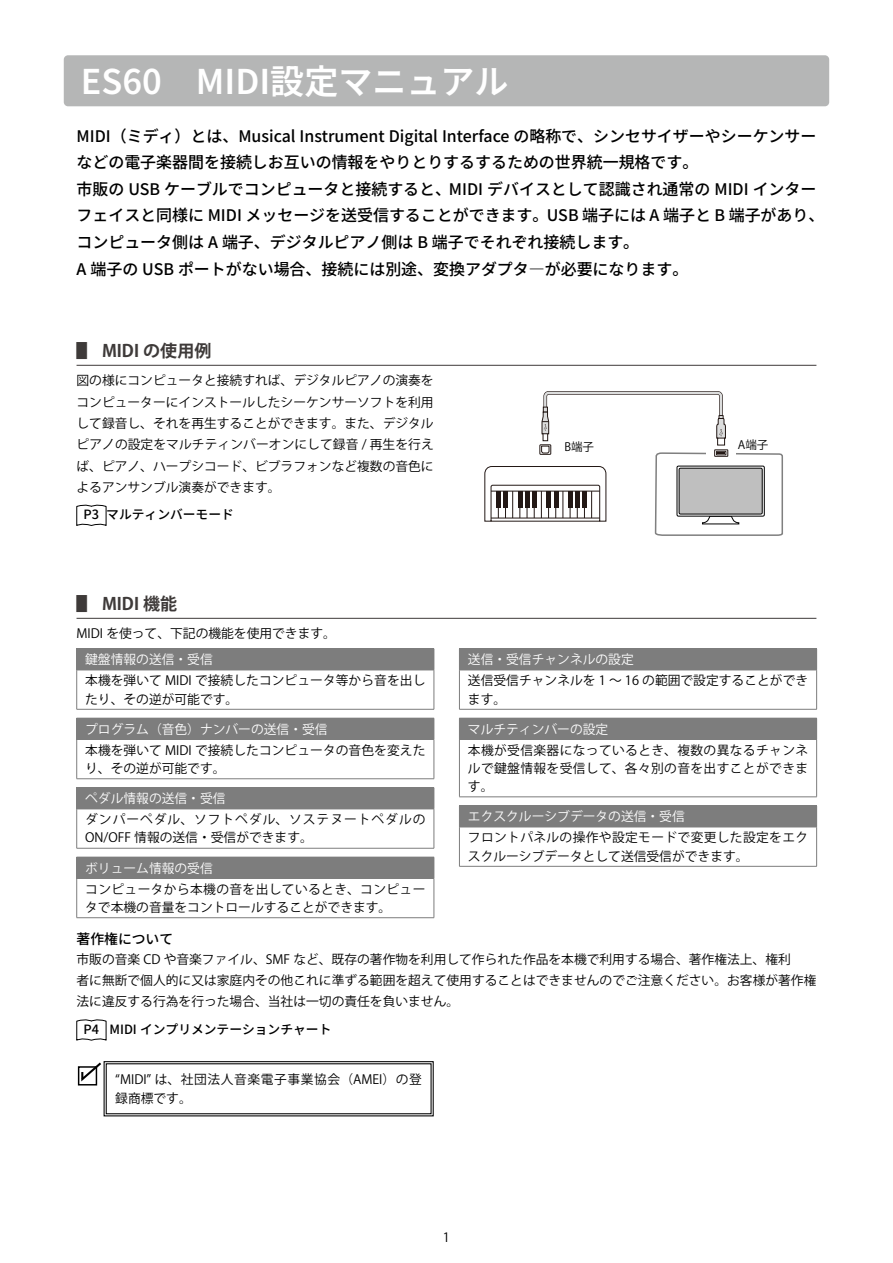
<style>
.page{position:relative;width:893px;height:1263px;background:#fff}
.page>*{position:absolute;margin:0;border:0;box-sizing:border-box;transform-origin:0 0}
.t1{font:600 34.05px "Noto Sans JP";color:#fff}
.t2{font:700 16.95px "Koz Go Pr 6 N";color:#3e3a39}
.t3{font:500 15.9px/26.5px "Noto Sans JP";color:#000}
.t4{font:500 13.8px "Noto Sans JP";color:#000}
.t5{font:12.75px/21.3px "Koz Go Pr 6 N";color:#000}
.t6{font:12.75px "Koz Go Pr 6 N";color:#fff}
.t7{font:12.75px/18.1px "Koz Go Pr 6 N";letter-spacing:.03em;color:#000}
.t8{font:12.75px/18.1px "Koz Go Pr 6 N";letter-spacing:.025em;color:#000}
.t9{font:12.75px/18.1px "Koz Go Pr 6 N";letter-spacing:.075em;color:#000}
.t10{font:12.75px/19.2px "Koz Go Pr 6 N";letter-spacing:.045em;color:#000}
.t11{font:500 12.75px "Noto Sans JP";color:#000}
.t12{font:11.55px "Koz Go Pr 6 N";color:#000}
.s1{font-weight:400}
</style>
<div class="page">
<div style="left:64px;top:55px;width:765px;height:51px;background:#b5b6b6;border-radius:4px"></div>
<hr style="left:77px;top:365px;width:739px;height:1px;background:#3e3a39">
<hr style="left:77px;top:618px;width:739px;height:1px;background:#3e3a39">
<svg style="left:77px;top:504px;width:29px;height:22px"></svg>
<div style="left:77px;top:649px;width:357px;height:21px;background:#7d7d7d"></div>
<svg style="left:434px;top:649px;width:1px;height:21px"></svg>
<hr style="left:76px;top:670px;width:1px;height:39px;background:#7d7d7d">
<hr style="left:434px;top:670px;width:1px;height:39px;background:#7d7d7d">
<hr style="left:77px;top:709px;width:357px;height:1px;background:#7d7d7d">
<hr style="left:77px;top:648px;width:357px;height:1px;background:#7d7d7d">
<svg style="left:76px;top:649px;width:1px;height:21px"></svg>
<hr style="left:77px;top:670px;width:357px;height:1px;background:#7d7d7d">
<div style="left:77px;top:718px;width:357px;height:21px;background:#7d7d7d"></div>
<svg style="left:434px;top:718px;width:1px;height:21px"></svg>
<hr style="left:76px;top:740px;width:1px;height:38px;background:#7d7d7d">
<hr style="left:434px;top:740px;width:1px;height:38px;background:#7d7d7d">
<hr style="left:77px;top:778px;width:357px;height:1px;background:#7d7d7d">
<svg style="left:76px;top:718px;width:1px;height:21px"></svg>
<hr style="left:77px;top:739px;width:357px;height:1px;background:#7d7d7d">
<div style="left:77px;top:788px;width:357px;height:21px;background:#7d7d7d"></div>
<svg style="left:434px;top:788px;width:1px;height:21px"></svg>
<hr style="left:76px;top:809px;width:1px;height:39px;background:#7d7d7d">
<hr style="left:434px;top:809px;width:1px;height:39px;background:#7d7d7d">
<hr style="left:77px;top:848px;width:357px;height:1px;background:#7d7d7d">
<hr style="left:77px;top:787px;width:357px;height:1px;background:#7d7d7d">
<svg style="left:76px;top:788px;width:1px;height:21px"></svg>
<hr style="left:77px;top:809px;width:357px;height:1px;background:#7d7d7d">
<div style="left:77px;top:857px;width:357px;height:21px;background:#7d7d7d"></div>
<svg style="left:434px;top:857px;width:1px;height:21px"></svg>
<hr style="left:76px;top:878px;width:1px;height:39px;background:#7d7d7d">
<hr style="left:434px;top:878px;width:1px;height:39px;background:#7d7d7d">
<hr style="left:77px;top:917px;width:357px;height:1px;background:#7d7d7d">
<svg style="left:76px;top:857px;width:1px;height:21px"></svg>
<hr style="left:77px;top:878px;width:357px;height:1px;background:#7d7d7d">
<div style="left:459px;top:649px;width:358px;height:21px;background:#7d7d7d"></div>
<hr style="left:459px;top:670px;width:1px;height:39px;background:#7d7d7d">
<hr style="left:816px;top:670px;width:1px;height:39px;background:#7d7d7d">
<hr style="left:459px;top:709px;width:358px;height:1px;background:#7d7d7d">
<hr style="left:459px;top:648px;width:358px;height:1px;background:#7d7d7d">
<hr style="left:459px;top:670px;width:358px;height:1px;background:#7d7d7d">
<div style="left:459px;top:718px;width:358px;height:21px;background:#7d7d7d"></div>
<hr style="left:459px;top:740px;width:1px;height:57px;background:#7d7d7d">
<hr style="left:816px;top:740px;width:1px;height:57px;background:#7d7d7d">
<hr style="left:459px;top:796px;width:358px;height:1px;background:#7d7d7d">
<hr style="left:459px;top:739px;width:358px;height:1px;background:#7d7d7d">
<div style="left:459px;top:806px;width:358px;height:21px;background:#7d7d7d"></div>
<hr style="left:459px;top:827px;width:1px;height:39px;background:#7d7d7d">
<hr style="left:816px;top:827px;width:1px;height:39px;background:#7d7d7d">
<hr style="left:459px;top:866px;width:358px;height:1px;background:#7d7d7d">
<hr style="left:459px;top:805px;width:358px;height:1px;background:#7d7d7d">
<hr style="left:459px;top:827px;width:358px;height:1px;background:#7d7d7d">
<svg style="left:77px;top:1019px;width:29px;height:22px"></svg>
<div style="left:78px;top:1066px;width:19px;height:19px;border:1px solid #000"></div>
<svg style="left:80px;top:1061px;width:354px;height:56px"></svg>
<svg style="left:484px;top:391px;width:299px;height:145px"></svg>
<hr style="left:518px;top:491px;width:4px;height:17px;background:#231815">
<div style="left:532px;top:491px;width:5px;height:17px;background:#231815"></div>
<div style="left:525px;top:491px;width:5px;height:17px;background:#231815"></div>
<div style="left:568px;top:491px;width:5px;height:17px;background:#231815"></div>
<div style="left:582px;top:491px;width:5px;height:17px;background:#231815"></div>
<div style="left:575px;top:491px;width:5px;height:17px;background:#231815"></div>
<hr style="left:547px;top:491px;width:4px;height:17px;background:#231815">
<hr style="left:554px;top:491px;width:4px;height:17px;background:#231815">
<div style="left:496px;top:491px;width:5px;height:17px;background:#231815"></div>
<hr style="left:504px;top:491px;width:4px;height:17px;background:#231815">
<h1 class="t1" style="left:81px;top:62px;width:429px">ES60　MIDI設定マニュアル</h1>
<p class="t3" style="left:77px;top:123px;width:749px">MIDI（ミディ）とは、Musical Instrument Digital Interface の略称で、シンセサイザーやシーケンサーなどの電子楽器間を接続しお互いの情報をやりとりするするための世界統一規格です。<br>市販の USB ケーブルでコンピュータと接続すると、MIDI デバイスとして認識され通常の MIDI インターフェイスと同様に MIDI メッセージを送受信することができます。USB 端子には A 端子と B 端子があり、コンピュータ側は A 端子、デジタルピアノ側は B 端子でそれぞれ接続します。<br>A 端子の USB ポートがない場合、接続には別途、変換アダプタ―が必要になります。</p>
<h2 class="t2" style="left:77px;top:341px;width:136px"><span class="s1">▋</span> MIDI の使用例</h2>
<p class="t5" style="left:77px;top:370px;width:359px;text-align:justify">図の様にコンピュータと接続すれば、デジタルピアノの演奏をコンピューターにインストールしたシーケンサーソフトを利用して録音し、それを再生することができます。また、デジタルピアノの設定をマルチティンバーオンにして録音 / 再生を行えば、ピアノ、ハープシコード、ビブラフォンなど複数の音色によるアンサンブル演奏ができます。</p>
<p class="t11" style="left:84px;top:507px;width:152px">P3 マルティンバーモード</p>
<h2 class="t2" style="left:77px;top:594px;width:102px">▋ MIDI 機能</h2>
<p class="t5" style="left:77px;top:623px;width:261px">MIDI を使って、下記の機能を使用できます。</p>
<p class="t6" style="left:85px;top:652px;width:129px">鍵盤情報の送信・受信</p>
<p class="t5" style="left:85px;top:672px;width:342px;line-height:18.1px">本機を弾いて MIDI で接続したコンピュータ等から音を出したり、その逆が可能です。</p>
<p class="t6" style="left:85px;top:722px;width:244px">プログラム（音色）ナンバーの送信・受信</p>
<p class="t5" style="left:85px;top:741px;width:342px;line-height:18.1px">本機を弾いて MIDI で接続したコンピュータの音色を変えたり、その逆が可能です。</p>
<p class="t6" style="left:85px;top:791px;width:142px">ペダル情報の送信・受信</p>
<p class="t9" style="left:85px;top:811px;width:342px">ダンパーペダル、ソフトペダル、ソステヌートペダルの<br>ON/OFF 情報の送信・受信ができます。</p>
<p class="t6" style="left:85px;top:861px;width:129px">ボリューム情報の受信</p>
<p class="t7" style="left:85px;top:880px;width:342px">コンピュータから本機の音を出しているとき、コンピュータで本機の音量をコントロールすることができます。</p>
<p class="t12" style="left:564px;top:440px;width:31px">B端子</p>
<p class="t12" style="left:738px;top:439px;width:32px">A端子</p>
<p class="t6" style="left:468px;top:652px;width:167px">送信・受信チャンネルの設定</p>
<p class="t5" style="left:468px;top:672px;width:342px;line-height:18.1px">送信受信チャンネルを 1 ～ 16 の範囲で設定することができます。</p>
<p class="t6" style="left:468px;top:722px;width:142px">マルチティンバーの設定</p>
<p class="t5" style="left:468px;top:741px;width:342px;line-height:18.1px;text-align:justify">本機が受信楽器になっているとき、複数の異なるチャンネルで鍵盤情報を受信して、各々別の音を出すことができます。</p>
<p class="t6" style="left:468px;top:809px;width:218px">エクスクルーシブデータの送信・受信</p>
<p class="t8" style="left:468px;top:829px;width:342px">フロントパネルの操作や設定モードで変更した設定をエクスクルーシブデータとして送信受信ができます。</p>
<p class="t4" style="left:77px;top:931px;width:98px">著作権について</p>
<p class="t5" style="left:77px;top:949px;width:741px">市販の音楽 CD や音楽ファイル、SMF など、既存の著作物を利用して作られた作品を本機で利用する場合、著作権法上、権利<br>者に無断で個人的に又は家庭内その他これに準ずる範囲を超えて使用することはできませんのでご注意ください。お客様が著作権法に違反する行為を行った場合、当社は一切の責任を負いません。</p>
<p class="t11" style="left:84px;top:1022px;width:249px">P4 MIDI インプリメンテーションチャート</p>
<p class="t10" style="left:115px;top:1070px;width:308px">“MIDI” は、社団法人音楽電子事業協会（AMEI）の登録商標です。</p>
<p class="t5" style="left:443px;top:1227px;width:9px">1</p>
</div>
